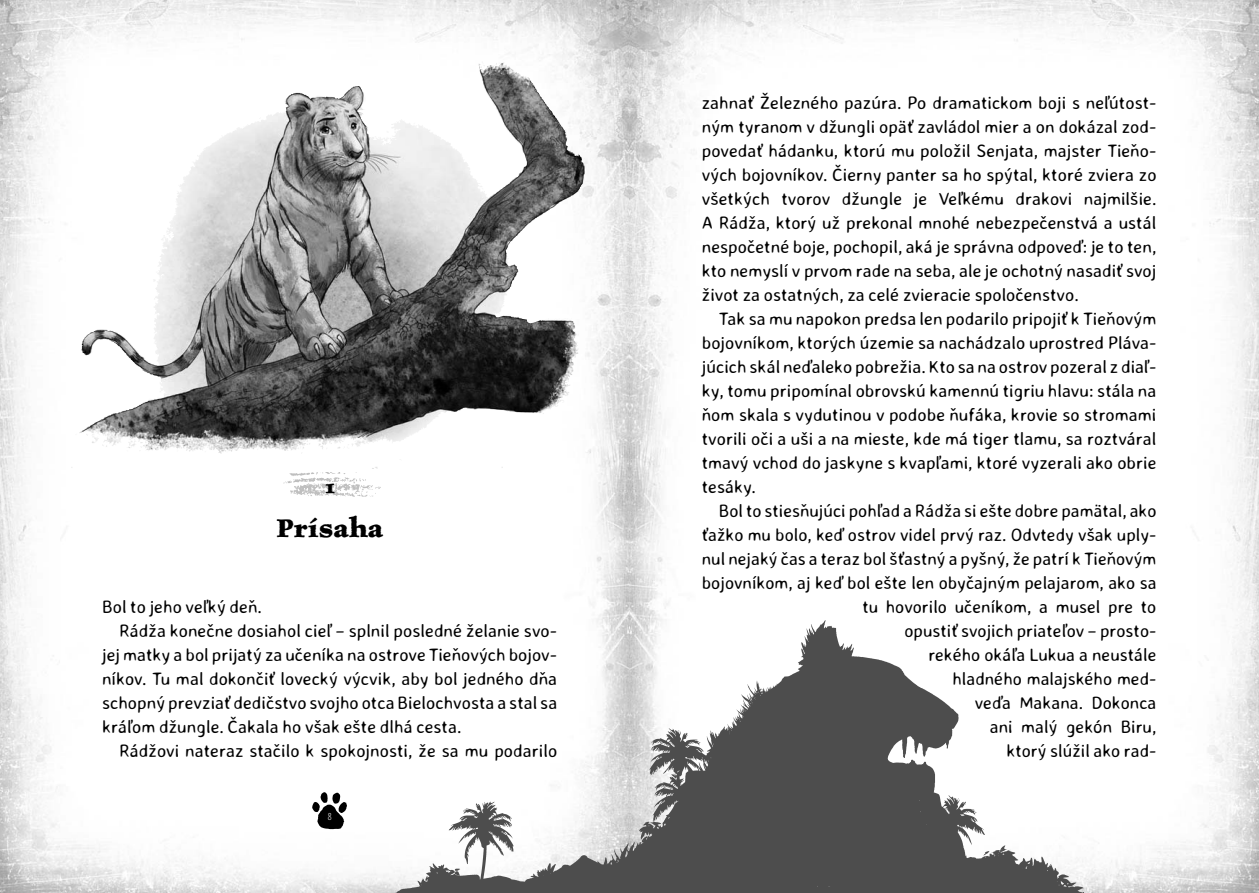
<style>
.page{position:relative;width:1259px;height:893px;background:#fff}
.page>*{position:absolute;margin:0;border:0;box-sizing:border-box;transform-origin:0 0}
.t1{font:28.5px "Celestia Antiqua Std Bold CE Regular CE";color:#000}
.t2{font:21px "Celestia Antiqua Std Bold CE Regular CE";color:#000}
.t3{font:300 18px/24px "Averia Sans Libre CE";color:#000;text-align:justify}
.t4{font:300 condensed 10.8px "Myriad Pro";color:#fff}
</style>
<div class="page">
<img style="left:0;top:0;width:1259px;height:893px">
<svg style="left:312px;top:792px;width:35px;height:37px"></svg>
<svg style="left:283px;top:472px;width:98px;height:25px"></svg>
<img style="left:31px;top:48px;width:560px;height:167px">
<img style="left:373px;top:613px;width:735px;height:280px">
<p class="t2" style="left:324px;top:477px;width:13px">1</p>
<h1 class="t1" style="left:276px;top:515px;width:109px">Prísaha</h1>
<p class="t3" style="left:102px;top:594px;width:161px">Bol to jeho veľký deň.</p>
<p class="t3" style="left:119px;top:618px;width:439px">Rádža konečne dosiahol cieľ – splnil posledné želanie svo-</p>
<p class="t3" style="left:102px;top:642px;width:457px">jej matky a bol prijatý za učeníka na ostrove Tieňových bojov-</p>
<p class="t3" style="left:102px;top:666px;width:456px">níkov. Tu mal dokončiť lovecký výcvik, aby bol jedného dňa</p>
<p class="t3" style="left:102px;top:690px;width:457px">schopný prevziať dedičstvo svojho otca Bielochvosta a stal sa</p>
<p class="t3" style="left:102px;top:714px;width:361px">kráľom džungle. Čakala ho však ešte dlhá cesta.</p>
<p class="t3" style="left:119px;top:738px;width:440px">Rádžovi nateraz stačilo k spokojnosti, že sa mu podarilo</p>
<p class="t4" style="left:328px;top:813px;width:5px">8</p>
<p class="t3" style="left:702px;top:90px;width:456px">zahnať Železného pazúra. Po dramatickom boji s neľútost&shy;ným tyranom v džungli opäť zavládol mier a on dokázal zod&shy;povedať hádanku, ktorú mu položil Senjata, majster Tieňo&shy;vých bojovníkov. Čierny panter sa ho spýtal, ktoré zviera zo všetkých tvorov džungle je Veľkému drakovi najmilšie.<br>A Rádža, ktorý už prekonal mnohé nebezpečenstvá a ustál nespočetné boje, pochopil, aká je správna odpoveď: je to ten, kto nemyslí v prvom rade na seba, ale je ochotný nasadiť svoj život za ostatných, za celé zvieracie spoločenstvo.</p>
<p class="t3" style="left:702px;top:306px;width:456px;text-indent:17px">Tak sa mu napokon predsa len podarilo pripojiť k Tieňovým bojovníkom, ktorých územie sa nachádzalo uprostred Pláva&shy;júcich skál neďaleko pobrežia. Kto sa na ostrov pozeral z diaľ&shy;ky, tomu pripomínal obrovskú kamennú tigriu hlavu: stála na ňom skala s vydutinou v podobe ňufáka, krovie so stromami tvorili oči a uši a na mieste, kde má tiger tlamu, sa roztváral tmavý vchod do jaskyne s kvapľami, ktoré vyzerali ako obrie tesáky.</p>
<p class="t3" style="left:702px;top:498px;width:456px;text-align:right">Bol to stiesňujúci pohľad a Rádža si ešte dobre pamätal, ako ťažko mu bolo, keď ostrov videl prvý raz. Odvtedy však uply&shy;nul nejaký čas a teraz bol šťastný a pyšný, že patrí k Tieňovým bojovníkom, aj keď bol ešte len obyčajným pelajarom, ako sa tu hovorilo učeníkom, a musel pre to<br>opustiť svojich priateľov – prosto-<br>rekého okáľa Lukua a neustále<br>hladného malajského med-<br>veďa Makana. Dokonca<br>ani malý gekón Biru,<br>ktorý slúžil ako rad-</p>
</div>
